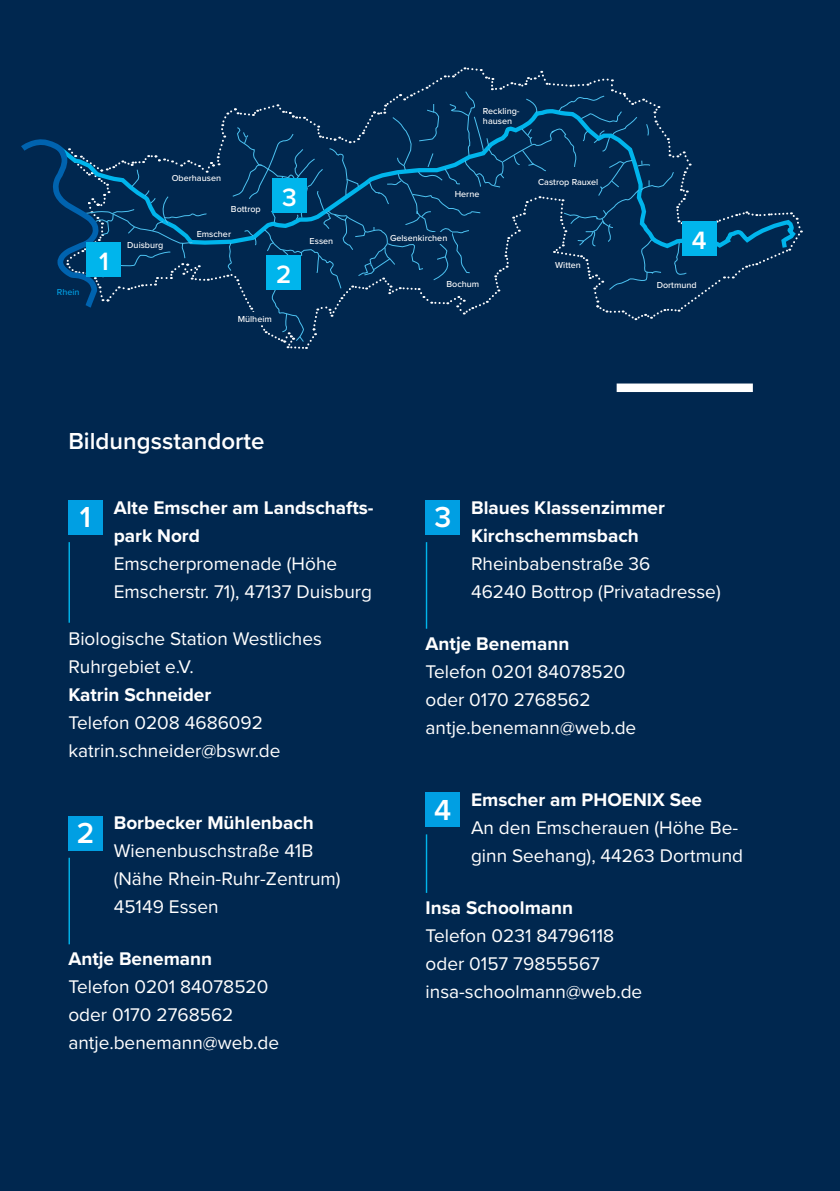
<style>
.page{position:relative;width:840px;height:1191px;background:#fff}
.page>*{position:absolute;margin:0;border:0;box-sizing:border-box;transform-origin:0 0}
.t1{font:600 30px "Proxima Nova";color:#fff}
.t2{font:600 26px "Proxima Nova";color:#fff}
.t3{font:600 24px "Proxima Nova";color:#fff}
.t4{font:19px/28px "Proxima Nova";color:#fff}
.t5{font:700 19px/28px "Proxima Nova";color:#fff}
.t6{font:500 9px/10px "Proxima Nova";color:#fff}
.t7{font:500 9px "Proxima Nova";color:#009fe3}
</style>
<div class="page">
<div style="left:0;top:0;width:839px;height:1191px;background:#00274f"></div>
<div style="left:616px;top:383px;width:136px;height:9px;background:#fff"></div>
<svg style="left:21px;top:67px;width:781px;height:282px"></svg>
<div style="left:390px;top:232px;width:61px;height:11px;background:#00274f"></div>
<div style="left:87px;top:242px;width:34px;height:34px;background:#00b5ec"></div>
<div style="left:266px;top:255px;width:34px;height:34px;background:#00b5ec"></div>
<div style="left:272px;top:178px;width:34px;height:34px;background:#00b5ec"></div>
<div style="left:681px;top:221px;width:34px;height:34px;background:#00b5ec"></div>
<hr style="left:68px;top:542px;width:2px;height:80px;background:#00b5ec">
<div style="left:68px;top:500px;width:34px;height:34px;background:#009fe3"></div>
<hr style="left:425px;top:834px;width:2px;height:59px;background:#00b5ec">
<div style="left:425px;top:792px;width:34px;height:34px;background:#009fe3"></div>
<hr style="left:68px;top:857px;width:2px;height:87px;background:#00b5ec">
<div style="left:68px;top:816px;width:34px;height:34px;background:#009fe3"></div>
<hr style="left:425px;top:542px;width:2px;height:86px;background:#00b5ec">
<div style="left:425px;top:500px;width:34px;height:34px;background:#009fe3"></div>
<p class="t7" style="left:57px;top:285px;width:24px">Rhein</p>
<h2 class="t2" style="left:99px;top:242px;width:11px">1</h2>
<p class="t6" style="left:172px;top:173px;width:51px">Oberhausen</p>
<p class="t6" style="left:127px;top:240px;width:38px">Duisburg</p>
<p class="t6" style="left:231px;top:204px;width:31px">Bottrop</p>
<p class="t6" style="left:196px;top:228px;width:36px">Emscher</p>
<h2 class="t2" style="left:282px;top:178px;width:16px">3</h2>
<h2 class="t2" style="left:276px;top:255px;width:17px">2</h2>
<p class="t6" style="left:237px;top:313px;width:36px">Mülheim</p>
<p class="t6" style="left:309px;top:236px;width:25px">Essen</p>
<p class="t6" style="left:482px;top:106px;width:38px">Reckling&shy;hausen</p>
<p class="t6" style="left:454px;top:188px;width:26px">Herne</p>
<p class="t6" style="left:390px;top:233px;width:59px">Gelsenkirchen</p>
<p class="t6" style="left:446px;top:278px;width:34px">Bochum</p>
<p class="t6" style="left:538px;top:176px;width:62px">Castrop Rauxel</p>
<p class="t6" style="left:555px;top:260px;width:27px">Witten</p>
<h2 class="t2" style="left:691px;top:221px;width:16px">4</h2>
<p class="t6" style="left:656px;top:280px;width:41px">Dortmund</p>
<p class="t3" style="left:68px;top:423px;width:198px">Bildungsstandorte</p>
<p class="t5" style="left:114px;top:493px;width:261px">Alte Emscher am Landschafts&shy;park Nord</p>
<p class="t4" style="left:114px;top:548px;width:260px">Emscherpromenade (Höhe<br>Emscherstr. 71), 47137 Duisburg</p>
<p class="t4" style="left:68px;top:624px;width:255px">Biologische Station Westliches<br>Ruhrgebiet e.V.</p>
<p class="t5" style="left:68px;top:680px;width:144px">Katrin Schneider</p>
<p class="t4" style="left:68px;top:708px;width:213px">Telefon 0208 4686092 katrin.schneider@bswr.de</p>
<h1 class="t1" style="left:80px;top:495px;width:13px">1</h1>
<p class="t5" style="left:114px;top:808px;width:201px">Borbecker Mühlenbach</p>
<p class="t4" style="left:114px;top:836px;width:228px">Wienenbuschstraße 41B (Nähe Rhein-Ruhr-Zentrum)<br>45149 Essen</p>
<p class="t5" style="left:68px;top:944px;width:145px">Antje Benemann</p>
<p class="t4" style="left:68px;top:972px;width:212px">Telefon 0201 84078520 oder 0170 2768562 antje.benemann@web.de</p>
<h1 class="t1" style="left:77px;top:810px;width:19px">2</h1>
<p class="t5" style="left:471px;top:493px;width:195px">Blaues Klassenzimmer<br>Kirchschemmsbach</p>
<p class="t4" style="left:471px;top:548px;width:251px">Rheinbabenstraße 36<br>46240 Bottrop (Privatadresse)</p>
<p class="t5" style="left:425px;top:629px;width:145px">Antje Benemann</p>
<p class="t4" style="left:425px;top:656px;width:212px">Telefon 0201 84078520 oder 0170 2768562 antje.benemann@web.de</p>
<h1 class="t1" style="left:434px;top:495px;width:18px">3</h1>
<p class="t5" style="left:471px;top:785px;width:232px">Emscher am PHOENIX See</p>
<p class="t4" style="left:471px;top:812px;width:273px">An den Emscherauen (Höhe Be&shy;ginn Seehang), 44263 Dortmund</p>
<p class="t5" style="left:425px;top:893px;width:149px">Insa Schoolmann</p>
<p class="t4" style="left:425px;top:920px;width:218px">Telefon 0231 84796118 oder 0157 79855567 insa-schoolmann@web.de</p>
<h1 class="t1" style="left:434px;top:787px;width:19px">4</h1>
</div>
